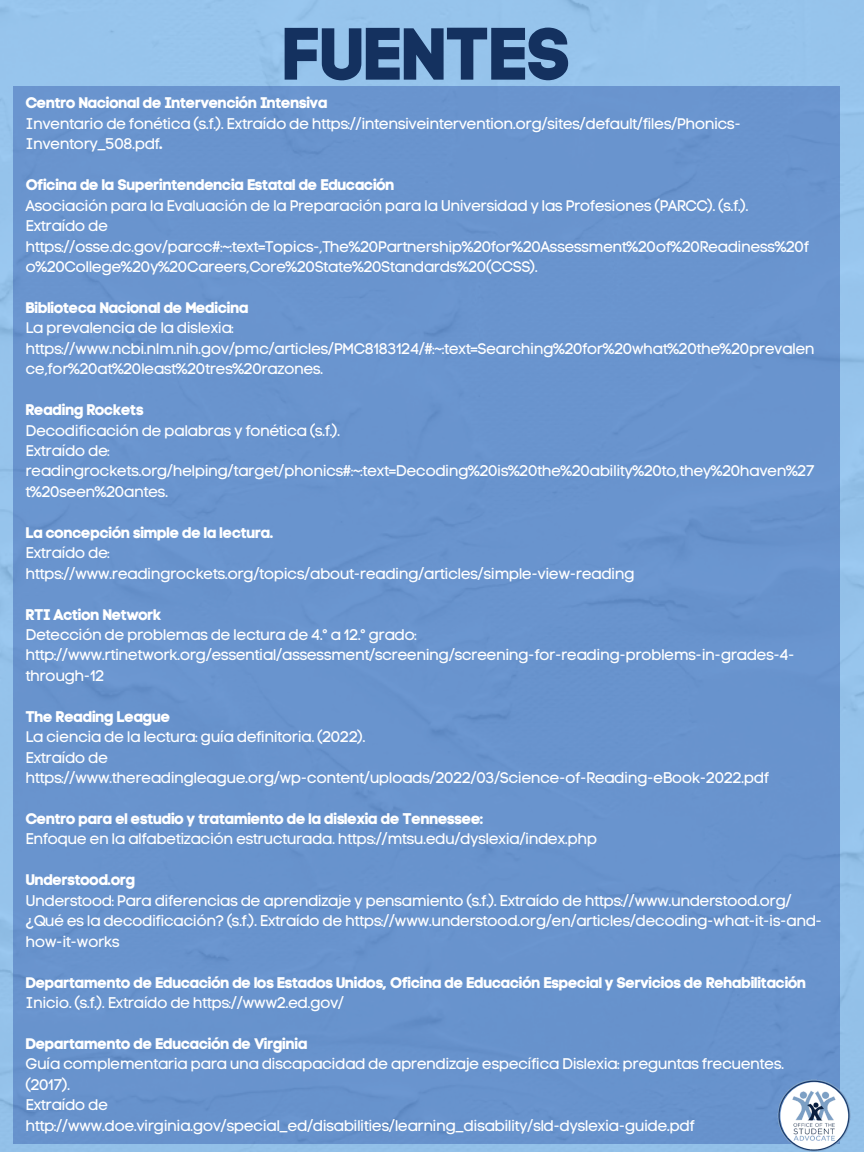
<style>
.page{position:relative;width:864px;height:1152px;background:#96c4ec}
.page>*{position:absolute;margin:0;border:0;box-sizing:border-box;transform-origin:0 0}
.t1{font:73.2px "Code Pro Bold LC";letter-spacing:-.04em;color:#14315f}
.t2{font:15.2px/20.4px "Code Pro Normal LC";letter-spacing:-.04em;color:#fff}
.t3{font:15.2px "Code Pro Bold LC";letter-spacing:-.04em;color:#fff}
.s1{font-family:"Code Pro Bold LC"}
</style>
<div class="page">
<div style="left:13px;top:86px;width:826px;height:1058px;background:#6994ce"></div>
<img style="left:778px;top:1079px;width:72px;height:73px">
<h1 class="t1" style="left:281px;top:10px;width:292px">FUENTES</h1>
<p class="t3" style="left:26px;top:94px;width:304px">Centro Nacional de Intervención Intensiva</p>
<p class="t2" style="left:26px;top:113px;width:717px">Inventario de fonética (s.f.). Extraído de https://intensiveintervention.org/sites/default/files/Phonics-<br>Inventory_508.pdf<span class="s1">.</span></p>
<p class="t3" style="left:26px;top:176px;width:371px">Oficina de la Superintendencia Estatal de Educación</p>
<p class="t2" style="left:26px;top:195px;width:785px">Asociación para la Evaluación de la Preparación para la Universidad y las Profesiones (PARCC). (s.f.).<br>Extraído de https://osse.dc.gov/parcc#:~:text=Topics-,The%20Partnership%20for%20Assessment%20of%20Readiness%20f o%20College%20y%20Careers,Core%20State%20Standards%20(CCSS).</p>
<p class="t3" style="left:26px;top:298px;width:225px">Biblioteca Nacional de Medicina</p>
<p class="t2" style="left:26px;top:318px;width:791px">La prevalencia de la dislexia: https://www.ncbi.nlm.nih.gov/pmc/articles/PMC8183124/#:~:text=Searching%20for%20what%20the%20prevalen ce,for%20at%20least%20tres%20razones.</p>
<p class="t3" style="left:26px;top:401px;width:120px">Reading Rockets</p>
<p class="t2" style="left:26px;top:420px;width:791px">Decodificación de palabras y fonética (s.f.).<br>Extraído de: readingrockets.org/helping/target/phonics#:~:text=Decoding%20is%20the%20ability%20to,they%20haven%27 t%20seen%20antes.</p>
<p class="t3" style="left:26px;top:523px;width:250px">La concepción simple de la lectura.</p>
<p class="t2" style="left:26px;top:543px;width:611px">Extraído de: https://www.readingrockets.org/topics/about-reading/articles/simple-view-reading</p>
<p class="t3" style="left:26px;top:605px;width:138px">RTI Action Network</p>
<p class="t2" style="left:26px;top:625px;width:771px">Detección de problemas de lectura de 4.° a 12.° grado: http://www.rtinetwork.org/essential/assessment/screening/screening-for-reading-problems-in-grades-4- through-12</p>
<p class="t3" style="left:26px;top:707px;width:147px">The Reading League</p>
<p class="t2" style="left:26px;top:727px;width:745px">La ciencia de la lectura: guía definitoria. (2022).<br>Extraído de https://www.thereadingleague.org/wp-content/uploads/2022/03/Science-of-Reading-eBook-2022.pdf</p>
<p class="t3" style="left:26px;top:810px;width:460px">Centro para el estudio y tratamiento de la dislexia de Tennessee:</p>
<p class="t2" style="left:26px;top:829px;width:573px">Enfoque en la alfabetización estructurada. https://mtsu.edu/dyslexia/index.php</p>
<p class="t3" style="left:26px;top:871px;width:112px">Understood.org</p>
<p class="t2" style="left:26px;top:890px;width:798px">Understood: Para diferencias de aprendizaje y pensamiento (s.f.). Extraído de https://www.understood.org/ ¿Qué es la decodificación? (s.f.). Extraído de https://www.understood.org/en/articles/decoding-what-it-is-and&shy;how-it-works</p>
<p class="t3" style="left:26px;top:973px;width:783px">Departamento de Educación de los Estados Unidos, Oficina de Educación Especial y Servicios de Rehabilitación</p>
<p class="t2" style="left:26px;top:993px;width:320px">Inicio. (s.f.). Extraído de https://www2.ed.gov/</p>
<p class="t3" style="left:26px;top:1034px;width:284px">Departamento de Educación de Virginia</p>
<p class="t2" style="left:26px;top:1054px;width:760px">Guía complementaria para una discapacidad de aprendizaje específica Dislexia: preguntas frecuentes. (2017).<br>Extraído de<br>http://www.doe.virginia.gov/special_ed/disabilities/learning_disability/sld-dyslexia-guide.pdf</p>
</div>
